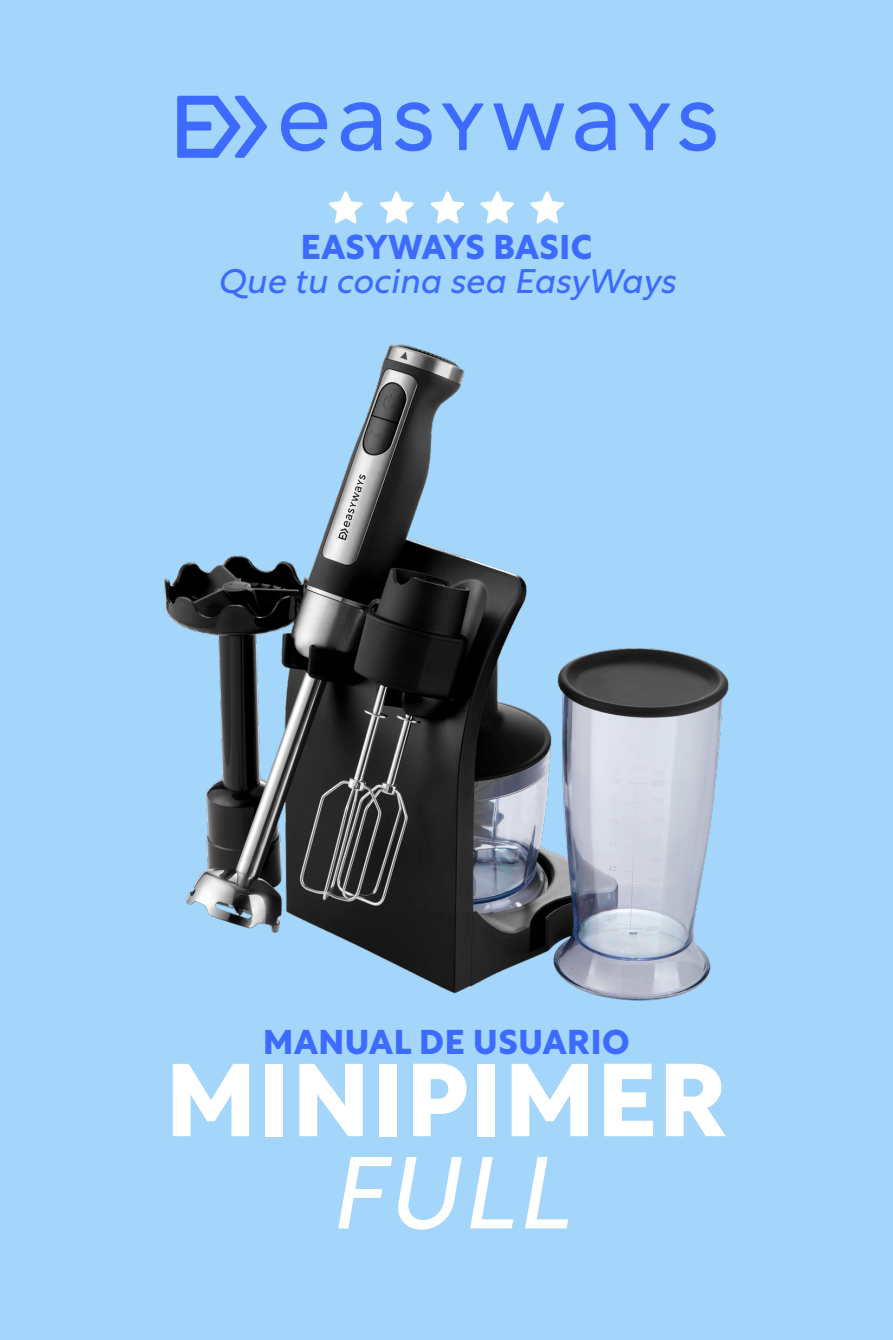
<style>
.page{position:relative;width:893px;height:1340px;background:#fff}
.page>*{position:absolute;margin:0;border:0;box-sizing:border-box;transform-origin:0 0}
.t1{font:700 101.25px "Rustica";letter-spacing:.02em;color:#fff}
.t2{font:italic 101.25px "Rustica";color:#fff}
.t3{font:700 33.75px "Rustica";letter-spacing:.02em;color:#3d6bff}
.t4{font:italic 33.75px "Rustica";color:#3d6bff}
</style>
<div class="page">
<div style="left:0;top:0;width:893px;height:1339px;background:#a3d6fa"></div>
<svg style="left:329px;top:191px;width:34px;height:33px"></svg>
<svg style="left:380px;top:191px;width:34px;height:33px"></svg>
<svg style="left:431px;top:191px;width:34px;height:33px"></svg>
<svg style="left:480px;top:191px;width:34px;height:33px"></svg>
<svg style="left:530px;top:191px;width:34px;height:33px"></svg>
<img style="left:164px;top:344px;width:565px;height:657px">
<svg style="left:281px;top:102px;width:46px;height:49px"></svg>
<svg style="left:341px;top:102px;width:41px;height:49px"></svg>
<svg style="left:395px;top:102px;width:37px;height:49px"></svg>
<svg style="left:442px;top:103px;width:42px;height:47px"></svg>
<svg style="left:628px;top:103px;width:42px;height:47px"></svg>
<svg style="left:493px;top:103px;width:71px;height:47px"></svg>
<svg style="left:575px;top:102px;width:41px;height:49px"></svg>
<svg style="left:679px;top:102px;width:37px;height:49px"></svg>
<svg style="left:177px;top:96px;width:90px;height:62px"></svg>
<p class="t3" style="left:301px;top:218px;width:293px">EASYWAYS BASIC</p>
<p class="t4" style="left:218px;top:252px;width:459px">Que tu cocina sea EasyWays</p>
<p class="t3" style="left:263px;top:1012px;width:368px">MANUAL DE USUARIO</p>
<p class="t1" style="left:166px;top:1012px;width:563px">MINIPIMER</p>
<p class="t2" style="left:328px;top:1104px;width:241px">FULL</p>
</div>
